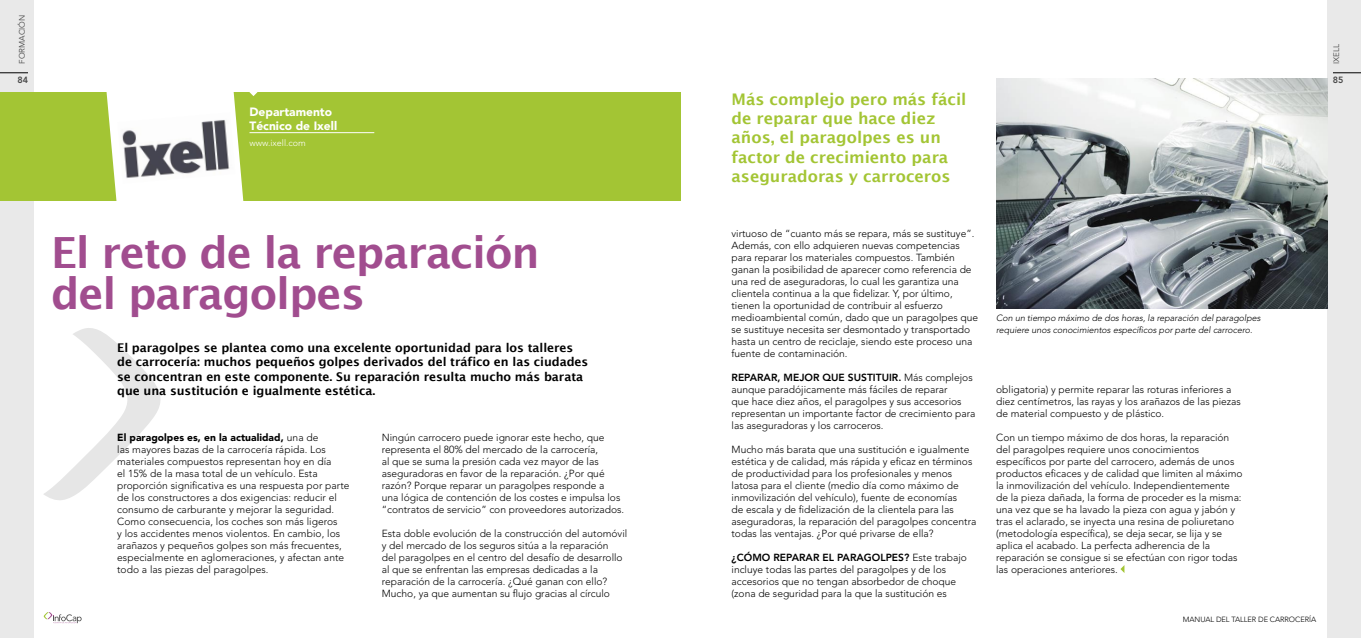
<style>
.page{position:relative;width:1361px;height:638px;background:#fff}
.page>*{position:absolute;margin:0;border:0;box-sizing:border-box;transform-origin:0 0}
.t1{font:600 43px/41px "Lucida Sans";letter-spacing:-.025em;color:#a14d8f}
.t2{font:600 16px/19.2px "Lucida Sans";color:#a3c534}
.t3{font:600 12px "Lucida Sans";letter-spacing:-.005em;color:#000}
.t4{font:900 12px/14px "Avenir";color:#fff}
.t5{font:300 10.3px/12px "Avenir";color:#000}
.pie_de_foto{font:italic 300 9px/12px "Avenir";letter-spacing:-.005em;color:#000}
.t6{font:300 9px "Avenir";color:#fff}
.t7{font:800 9px "Avenir";color:#484848}
.t8{font:8px "Avenir";color:#484848}
.t9{font:300 7.5px "Avenir";letter-spacing:-.01em;color:#000}
.s1{font-weight:900}
.s2{font-weight:800}
</style>
<div class="page">
<div style="left:0;top:0;width:34px;height:638px;background:#e9e9e9"></div>
<svg style="left:0;top:73px;width:28px;height:1px"></svg>
<svg style="left:43px;top:612px;width:39px;height:12px"></svg>
<div style="left:1327px;top:0;width:34px;height:638px;background:#e9e9e9"></div>
<svg style="left:1333px;top:73px;width:28px;height:1px"></svg>
<img style="left:996px;top:79px;width:331px;height:230px">
<div style="left:0;top:92px;width:680px;height:109px;background:#a3c534"></div>
<svg style="left:44px;top:328px;width:117px;height:172px"></svg>
<svg style="left:1120px;top:565px;width:5px;height:8px"></svg>
<svg style="left:106px;top:92px;width:151px;height:109px"></svg>
<hr style="left:249px;top:132px;width:125px;height:1px;background:#fff">
<img style="left:117px;top:112px;width:118px;height:72px">
<p class="t8" style="left:18px;top:64px;width:51px;rotate:-90deg">FORMACIÓN</p>
<p class="t7" style="left:17px;top:74px;width:12px">84</p>
<p class="t4" style="left:249px;top:104px;width:89px">Departamento<br>Técnico de Ixell</p>
<p class="t6" style="left:249px;top:138px;width:58px">www.ixell.com</p>
<p class="t1" style="left:51px;top:231px;width:490px">El reto de la reparación del paragolpes</p>
<p class="t3" style="left:117px;top:341px;width:457px">El paragolpes se plantea como una excelente oportunidad para los talleres</p>
<p class="t3" style="left:117px;top:355px;width:473px">de carrocería: muchos pequeños golpes derivados del tráfico en las ciudades</p>
<p class="t3" style="left:117px;top:370px;width:467px">se concentran en este componente. Su reparación resulta mucho más barata</p>
<p class="t3" style="left:117px;top:384px;width:260px">que una sustitución e igualmente estética.</p>
<p class="t5" style="left:117px;top:431px;width:234px"><span class="s1">El paragolpes es, en la actualidad,</span> una de<br>las mayores bazas de la carrocería rápida. Los materiales compuestos representan hoy en día<br>el 15% de la masa total de un vehículo. Esta proporción significativa es una respuesta por parte de los constructores a dos exigencias: reducir el consumo de carburante y mejorar la seguridad.<br>Como consecuencia, los coches son más ligeros<br>y los accidentes menos violentos. En cambio, los arañazos y pequeños golpes son más frecuentes, especialmente en aglomeraciones, y afectan ante todo a las piezas del paragolpes.</p>
<p class="t5" style="left:382px;top:431px;width:244px">Ningún carrocero puede ignorar este hecho, que representa el 80% del mercado de la carrocería,<br>al que se suma la presión cada vez mayor de las aseguradoras en favor de la reparación. ¿Por qué razón? Porque reparar un paragolpes responde a<br>una lógica de contención de los costes e impulsa los “contratos de servicio” con proveedores autorizados.</p>
<p class="t5" style="left:382px;top:527px;width:247px">Esta doble evolución de la construcción del automóvil y del mercado de los seguros sitúa a la reparación<br>del paragolpes en el centro del desafío de desarrollo al que se enfrentan las empresas dedicadas a la reparación de la carrocería. ¿Qué ganan con ello?<br>Mucho, ya que aumentan su flujo gracias al círculo</p>
<p class="t2" style="left:731px;top:89px;width:236px">Más complejo pero más fácil de reparar que hace diez años, el paragolpes es un factor de crecimiento para aseguradoras y carroceros</p>
<p class="t5" style="left:731px;top:227px;width:248px">virtuoso de “cuanto más se repara, más se sustituye”.<br>Además, con ello adquieren nuevas competencias para reparar los materiales compuestos. También ganan la posibilidad de aparecer como referencia de una red de aseguradoras, lo cual les garantiza una clientela continua a la que fidelizar. Y, por último, tienen la oportunidad de contribuir al esfuerzo medioambiental común, dado que un paragolpes que se sustituye necesita ser desmontado y transportado hasta un centro de reciclaje, siendo este proceso una fuente de contaminación.</p>
<p class="t5" style="left:731px;top:371px;width:246px"><span class="s2">REPARAR, MEJOR QUE SUSTITUIR.</span> Más complejos aunque paradójicamente más fáciles de reparar<br>que hace diez años, el paragolpes y sus accesorios representan un importante factor de crecimiento para las aseguradoras y los carroceros.</p>
<p class="t5" style="left:731px;top:443px;width:246px">Mucho más barata que una sustitución e igualmente estética y de calidad, más rápida y eficaz en términos de productividad para los profesionales y menos latosa para el cliente (medio día como máximo de inmovilización del vehículo), fuente de economías<br>de escala y de fidelización de la clientela para las aseguradoras, la reparación del paragolpes concentra todas las ventajas. ¿Por qué privarse de ella?</p>
<p class="t5" style="left:731px;top:551px;width:237px"><span class="s2">¿CÓMO REPARAR EL PARAGOLPES?</span> Este trabajo incluye todas las partes del paragolpes y de los accesorios que no tengan absorbedor de choque (zona de seguridad para la que la sustitución es</p>
<p class="t8" style="left:1331px;top:64px;width:21px;rotate:-90deg">IXELL</p>
<p class="t7" style="left:1333px;top:74px;width:12px">85</p>
<p class="pie_de_foto" style="left:996px;top:312px;width:266px">Con un tiempo máximo de dos horas, la reparación del paragolpes requiere unos conocimientos específicos por parte del carrocero.</p>
<p class="t5" style="left:996px;top:383px;width:246px">obligatoria) y permite reparar las roturas inferiores a diez centímetros, las rayas y los arañazos de las piezas de material compuesto y de plástico.</p>
<p class="t5" style="left:996px;top:431px;width:248px">Con un tiempo máximo de dos horas, la reparación del paragolpes requiere unos conocimientos específicos por parte del carrocero, además de unos productos eficaces y de calidad que limiten al máximo la inmovilización del vehículo. Independientemente de la pieza dañada, la forma de proceder es la misma: una vez que se ha lavado la pieza con agua y jabón y tras el aclarado, se inyecta una resina de poliuretano (metodología específica), se deja secar, se lija y se aplica el acabado. La perfecta adherencia de la reparación se consigue si se efectúan con rigor todas las operaciones anteriores.</p>
<p class="t9" style="left:1183px;top:615px;width:135px">MANUAL DEL TALLER DE CARROCERÍA</p>
</div>
